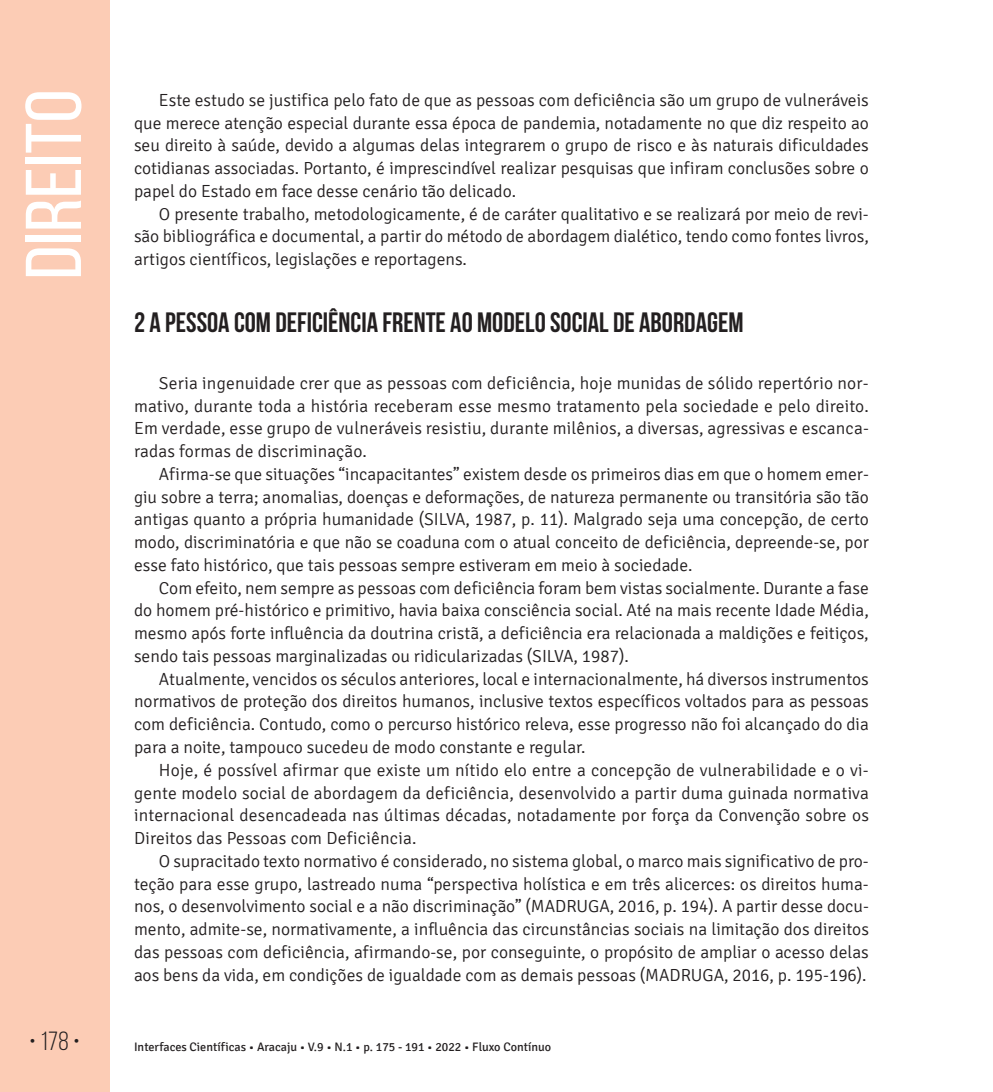
<style>
.page{position:relative;width:993px;height:1092px;background:#fff}
.page>*{position:absolute;margin:0;border:0;box-sizing:border-box;transform-origin:0 0}
.t1{font:78.75px "Bebas Neue";color:#fff;scale:1.09 1}
.t2{font:700 28px "Bebas Neue";color:#231f20}
.t3{font:26.25px "Bebas Neue";color:#231f20}
.t4{font:300 17.5px/22.8px "Signika";color:#231f20;text-align:justify}
.t5{font:12.25px "Signika";color:#231f20}
</style>
<div class="page">
<div style="left:0;top:0;width:109px;height:1091px;background:#fcccb5"></div>
<h1 class="t1" style="left:11px;top:279px;width:176px;rotate:-90deg">Direito</h1>
<p class="t4" style="left:134px;top:89px;width:736px;text-indent:25px">Este estudo se justifica pelo fato de que as pessoas com deficiência são um grupo de vulneráveis que merece atenção especial durante essa época de pandemia, notadamente no que diz respeito ao seu direito à saúde, devido a algumas delas integrarem o grupo de risco e às naturais dificuldades cotidianas associadas. Portanto, é imprescindível realizar pesquisas que infiram conclusões sobre o papel do Estado em face desse cenário tão delicado.</p>
<p class="t4" style="left:134px;top:203px;width:736px;text-indent:25px">O presente trabalho, metodologicamente, é de caráter qualitativo e se realizará por meio de revi&shy;são bibliográfica e documental, a partir do método de abordagem dialético, tendo como fontes livros, artigos científicos, legislações e reportagens.</p>
<h2 class="t2" style="left:134px;top:307px;width:610px">2 A PESSOA COM DEFICIÊNCIA FRENTE AO MODELO SOCIAL DE ABORDAGEM</h2>
<p class="t4" style="left:134px;top:372px;width:736px;text-indent:25px">Seria ingenuidade crer que as pessoas com deficiência, hoje munidas de sólido repertório nor&shy;mativo, durante toda a história receberam esse mesmo tratamento pela sociedade e pelo direito.<br>Em verdade, esse grupo de vulneráveis resistiu, durante milênios, a diversas, agressivas e escanca&shy;radas formas de discriminação.</p>
<p class="t4" style="left:134px;top:463px;width:736px;text-indent:25px">Afirma-se que situações “incapacitantes” existem desde os primeiros dias em que o homem emer&shy;giu sobre a terra; anomalias, doenças e deformações, de natureza permanente ou transitória são tão antigas quanto a própria humanidade (SILVA, 1987, p. 11). Malgrado seja uma concepção, de certo modo, discriminatória e que não se coaduna com o atual conceito de deficiência, depreende-se, por esse fato histórico, que tais pessoas sempre estiveram em meio à sociedade.</p>
<p class="t4" style="left:134px;top:576px;width:736px;text-indent:25px">Com efeito, nem sempre as pessoas com deficiência foram bem vistas socialmente. Durante a fase do homem pré-histórico e primitivo, havia baixa consciência social. Até na mais recente Idade Média, mesmo após forte influência da doutrina cristã, a deficiência era relacionada a maldições e feitiços, sendo tais pessoas marginalizadas ou ridicularizadas (SILVA, 1987).</p>
<p class="t4" style="left:134px;top:667px;width:736px;text-indent:25px">Atualmente, vencidos os séculos anteriores, local e internacionalmente, há diversos instrumentos normativos de proteção dos direitos humanos, inclusive textos específicos voltados para as pessoas com deficiência. Contudo, como o percurso histórico releva, esse progresso não foi alcançado do dia para a noite, tampouco sucedeu de modo constante e regular.</p>
<p class="t4" style="left:134px;top:758px;width:736px;text-indent:25px">Hoje, é possível afirmar que existe um nítido elo entre a concepção de vulnerabilidade e o vi&shy;gente modelo social de abordagem da deficiência, desenvolvido a partir duma guinada normativa internacional desencadeada nas últimas décadas, notadamente por força da Convenção sobre os Direitos das Pessoas com Deficiência.</p>
<p class="t4" style="left:134px;top:849px;width:736px;text-indent:25px">O supracitado texto normativo é considerado, no sistema global, o marco mais significativo de pro&shy;teção para esse grupo, lastreado numa “perspectiva holística e em três alicerces: os direitos huma&shy;nos, o desenvolvimento social e a não discriminação” (MADRUGA, 2016, p. 194). A partir desse docu&shy;mento, admite-se, normativamente, a influência das circunstâncias sociais na limitação dos direitos das pessoas com deficiência, afirmando-se, por conseguinte, o propósito de ampliar o acesso delas aos bens da vida, em condições de igualdade com as demais pessoas (MADRUGA, 2016, p. 195-196).</p>
<h3 class="t3" style="left:29px;top:1026px;width:53px">• 178 •</h3>
<p class="t5" style="left:134px;top:1040px;width:418px">Interfaces Científicas • Aracaju • V.9 • N.1 • p. 175 - 191 • 2022 • Fluxo Contínuo</p>
</div>
